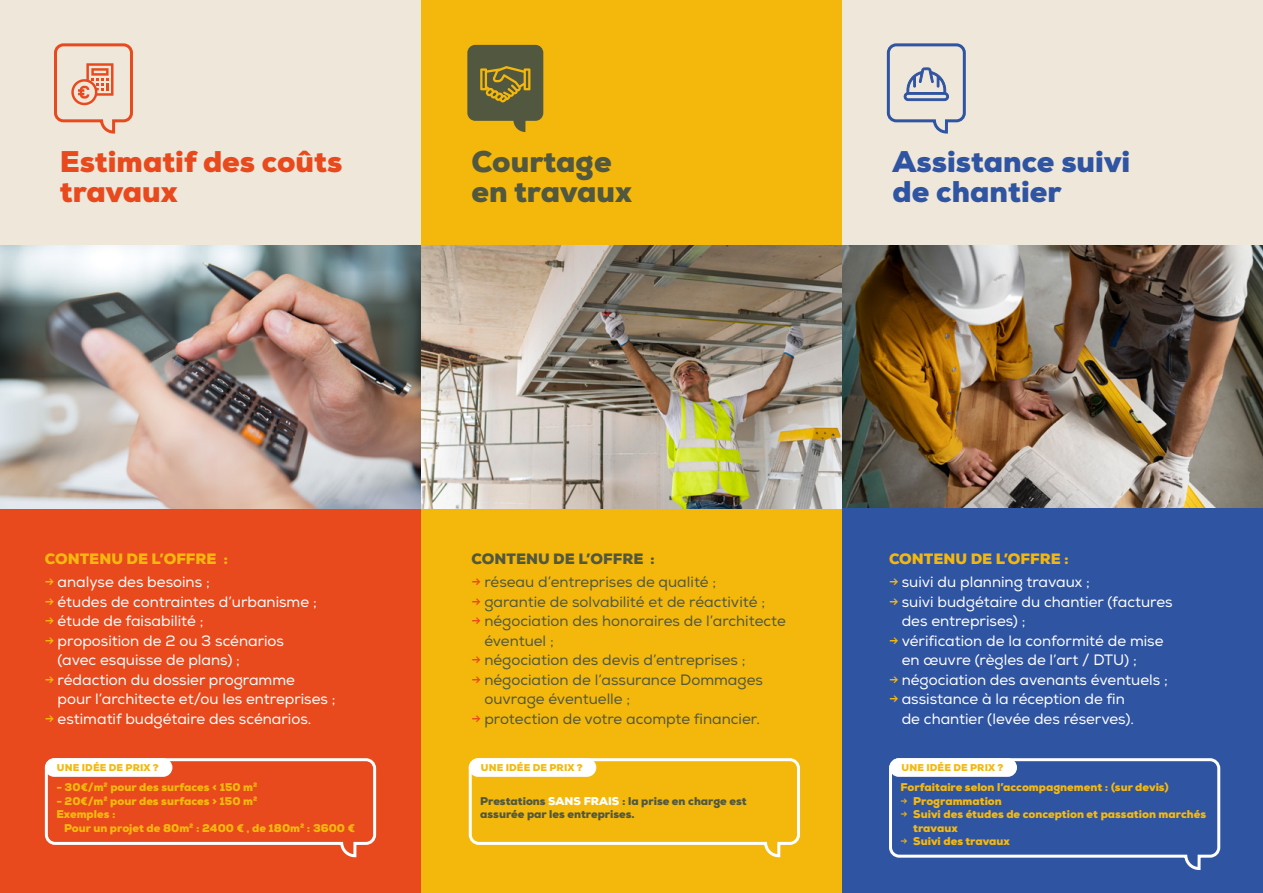
<style>
.page{position:relative;width:1263px;height:893px;background:#fff}
.page>*{position:absolute;margin:0;border:0;box-sizing:border-box;transform-origin:0 0}
.t1{font:900 29.85px/29.8px "Nexa";color:#2f54a2}
.t2{font:900 29.85px/29.8px "Nexa";color:#e8491d}
.t3{font:900 29.85px/29.8px "Nexa";color:#51583f}
.t4{font:15px/19.5px "Nexa";color:#fff}
.t5{font:15px/19.5px "Nexa";color:#51583f}
.t6{font:900 15px "Nexa";color:#f4b80d}
.t7{font:900 15px "Nexa";color:#51583f}
.t8{font:900 11.25px/13.5px "Nexa";color:#f4b80f}
.t9{font:900 11.25px/13.5px "Nexa";color:#f4b80d}
.t10{font:900 11.25px/13.5px "Nexa";color:#51583f}
.t11{font:900 9.9px "Nexa";letter-spacing:.015em;color:#f4b80d}
.s1{font-weight:700;color:#f4b80d}
.s2{font-weight:700;color:#e8491d}
.s3{color:#fff}
.s4{font-weight:700}
</style>
<div class="page">
<div style="left:842px;top:0;width:421px;height:255px;background:#efe7da"></div>
<div style="left:0;top:0;width:421px;height:255px;background:#efe7da"></div>
<img style="left:842px;top:246px;width:421px;height:262px">
<div style="left:842px;top:508px;width:421px;height:385px;background:#2f54a2"></div>
<div style="left:0;top:508px;width:421px;height:385px;background:#e8491d"></div>
<div style="left:421px;top:0;width:421px;height:893px;background:#f4b80d"></div>
<img style="left:421px;top:246px;width:421px;height:262px">
<img style="left:0;top:246px;width:421px;height:262px">
<svg style="left:54px;top:43px;width:79px;height:91px"></svg>
<svg style="left:467px;top:45px;width:76px;height:87px"></svg>
<svg style="left:886px;top:43px;width:80px;height:91px"></svg>
<svg style="left:44px;top:758px;width:333px;height:100px"></svg>
<div style="left:45px;top:758px;width:127px;height:19px;background:#fff;border-radius:9px"></div>
<svg style="left:468px;top:758px;width:332px;height:100px"></svg>
<svg style="left:889px;top:758px;width:332px;height:112px"></svg>
<div style="left:469px;top:758px;width:127px;height:19px;background:#fff;border-radius:9px"></div>
<div style="left:889px;top:758px;width:128px;height:19px;background:#fff;border-radius:9px"></div>
<h1 class="t2" style="left:60px;top:147px;width:284px">Estimatif des coûts travaux</h1>
<h1 class="t3" style="left:472px;top:147px;width:162px">Courtage en travaux</h1>
<h1 class="t1" style="left:893px;top:147px;width:239px">Assistance suivi de chantier</h1>
<p class="t6" style="left:45px;top:549px;width:185px">CONTENU DE L’OFFRE :</p>
<p class="t4" style="left:45px;top:573px;width:166px"><span class="s1">→</span> analyse des besoins ;</p>
<p class="t4" style="left:45px;top:592px;width:273px"><span class="s1">→</span> études de contraintes d’urbanisme ;</p>
<p class="t4" style="left:45px;top:612px;width:160px"><span class="s1">→</span> étude de faisabilité ;</p>
<p class="t4" style="left:58px;top:631px;width:228px;text-indent:-13px"><span class="s1">→</span> proposition de 2 ou 3 scénarios (avec esquisse de plans) ;</p>
<p class="t4" style="left:58px;top:670px;width:279px;text-indent:-13px"><span class="s1">→</span> rédaction du dossier programme<br>pour l’architecte et/ou les entreprises ;</p>
<p class="t4" style="left:45px;top:709px;width:268px"><span class="s1">→</span> estimatif budgétaire des scénarios.</p>
<p class="t11" style="left:57px;top:761px;width:103px">UNE IDÉE DE PRIX ?</p>
<p class="t9" style="left:56px;top:781px;width:203px">- 30€/m² pour des surfaces &lt; 150 m²</p>
<p class="t9" style="left:56px;top:794px;width:202px">- 20€/m² pour des surfaces &gt; 150 m²<br>Exemples :</p>
<p class="t9" style="left:64px;top:821px;width:292px">Pour un projet de 80m² : 2400 € , de 180m² : 3600 €</p>
<p class="t7" style="left:472px;top:549px;width:185px">CONTENU DE L’OFFRE :</p>
<p class="t5" style="left:472px;top:573px;width:246px"><span class="s2">→</span> réseau d’entreprises de qualité ;</p>
<p class="t5" style="left:472px;top:592px;width:295px"><span class="s2">→</span> garantie de solvabilité et de réactivité ;</p>
<p class="t5" style="left:484px;top:612px;width:303px;text-indent:-13px"><span class="s2">→</span> négociation des honoraires de l’architecte éventuel ;</p>
<p class="t5" style="left:472px;top:651px;width:275px"><span class="s2">→</span> négociation des devis d’entreprises ;</p>
<p class="t5" style="left:484px;top:670px;width:280px;text-indent:-13px"><span class="s2">→</span> négociation de l’assurance Dommages ouvrage éventuelle ;</p>
<p class="t5" style="left:472px;top:709px;width:290px"><span class="s2">→</span> protection de votre acompte financier.</p>
<p class="t6" style="left:889px;top:549px;width:181px">CONTENU DE L’OFFRE :</p>
<p class="t4" style="left:889px;top:573px;width:202px"><span class="s1">→</span> suivi du planning travaux ;</p>
<p class="t4" style="left:902px;top:592px;width:272px;text-indent:-13px"><span class="s1">→</span> suivi budgétaire du chantier (factures des entreprises) ;</p>
<p class="t4" style="left:902px;top:631px;width:263px;text-indent:-13px"><span class="s1">→</span> vérification de la conformité de mise en œuvre (règles de l’art / DTU) ;</p>
<p class="t4" style="left:889px;top:670px;width:280px"><span class="s1">→</span> négociation des avenants éventuels ;</p>
<p class="t4" style="left:902px;top:690px;width:234px;text-indent:-13px"><span class="s1">→</span> assistance à la réception de fin de chantier (levée des réserves).</p>
<p class="t11" style="left:481px;top:761px;width:103px">UNE IDÉE DE PRIX ?</p>
<p class="t11" style="left:901px;top:761px;width:103px">UNE IDÉE DE PRIX ?</p>
<p class="t10" style="left:480px;top:794px;width:268px">Prestations <span class="s3">SANS FRAIS</span> : la prise en charge est assurée par les entreprises.</p>
<p class="t8" style="left:900px;top:780px;width:270px">Forfaitaire selon l’accompagnement : (sur devis)</p>
<p class="t8" style="left:900px;top:794px;width:103px"><span class="s4">→</span> Programmation</p>
<p class="t8" style="left:913px;top:807px;width:294px;text-indent:-13px"><span class="s4">→</span> Suivi des études de conception et passation marchés travaux</p>
<p class="t8" style="left:900px;top:834px;width:111px"><span class="s4">→</span> Suivi des travaux</p>
</div>
